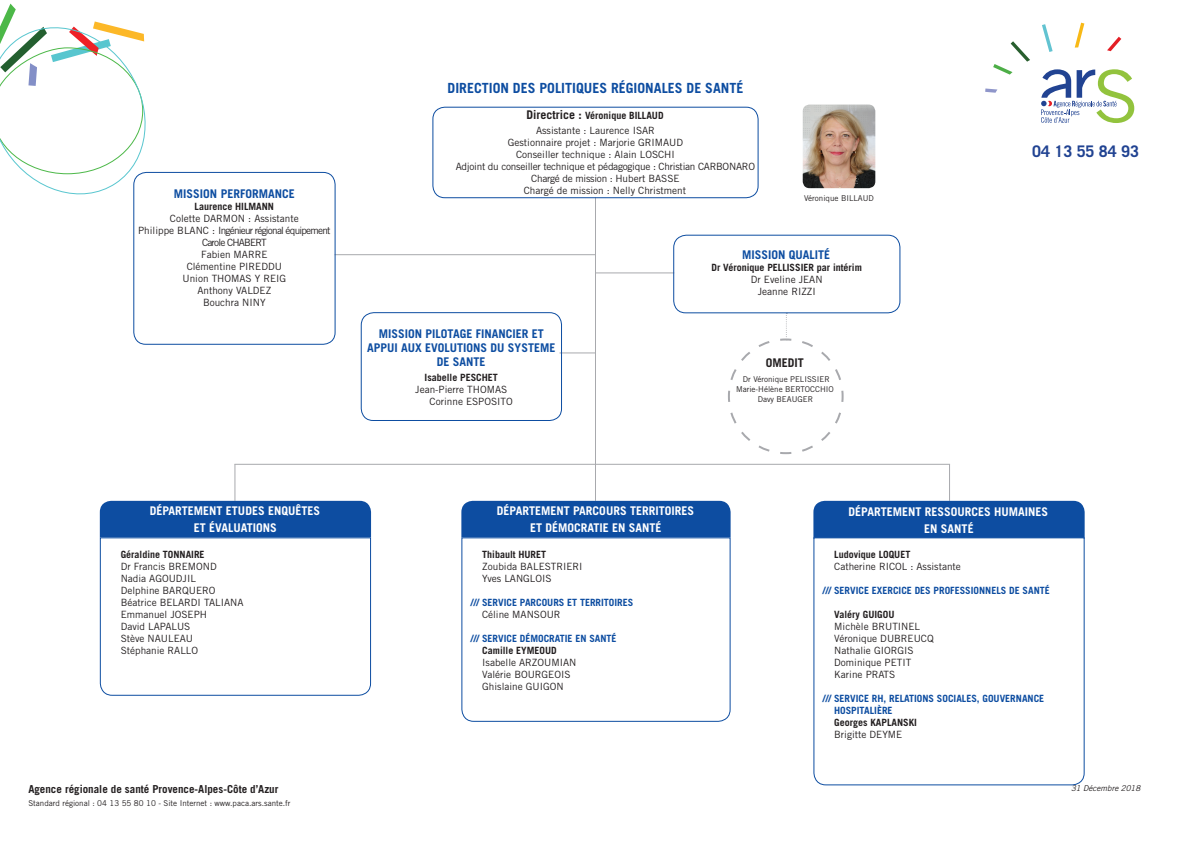
<style>
.page{position:relative;width:1191px;height:842px;background:#fff}
.page>*{position:absolute;margin:0;border:0;box-sizing:border-box;transform-origin:0 0}
.t1{font:700 16px "Trade Gothic LT Std";color:#214392}
.t2{font:700 14px "Trade Gothic LT Std";color:#0d4da1}
.t3{font:700 12px "Trade Gothic LT Std";color:#fff}
.t4{font:700 12px "Trade Gothic LT Std";color:#0d4da1}
.t5{font:700 12px "Trade Gothic LT Std";color:#231f20}
.t6{font:700 11px "Trade Gothic LT Std";color:#231f20}
.t7{font:10px/12px "Trade Gothic LT Std";color:#231f20}
.t8{font:700 10px "Trade Gothic LT Std";color:#0d4da1}
.t9{font:700 10px "Trade Gothic LT Std";color:#231f20}
.t10{font:10px "Trade Gothic LT Std";letter-spacing:-.025em;color:#231f20}
.t11{font:8px/9.6px "Trade Gothic LT Std";color:#231f20;text-align:center}
.t12{font:italic 8px "Trade Gothic LT Std";color:#231f20}
.s1{font-weight:700;font-size:12px}
.s2{font-weight:700}
</style>
<div class="page">
<svg style="left:0;top:4px;width:155px;height:191px"></svg>
<svg style="left:1042px;top:24px;width:10px;height:28px"></svg>
<svg style="left:985px;top:88px;width:12px;height:5px"></svg>
<svg style="left:1107px;top:37px;width:14px;height:14px"></svg>
<svg style="left:993px;top:41px;width:37px;height:34px"></svg>
<svg style="left:1074px;top:23px;width:10px;height:25px"></svg>
<svg style="left:1041px;top:69px;width:93px;height:54px"></svg>
<hr style="left:595px;top:197px;width:1px;height:268px;background:#a8a9ad">
<hr style="left:334px;top:254px;width:262px;height:1px;background:#a8a9ad">
<hr style="left:234px;top:464px;width:716px;height:1px;background:#a8a9ad">
<hr style="left:949px;top:464px;width:1px;height:37px;background:#a8a9ad">
<hr style="left:595px;top:464px;width:1px;height:37px;background:#a8a9ad">
<hr style="left:234px;top:464px;width:1px;height:37px;background:#a8a9ad">
<hr style="left:559px;top:352px;width:36px;height:1px;background:#a8a9ad">
<hr style="left:595px;top:272px;width:79px;height:1px;background:#a8a9ad">
<img style="left:802px;top:105px;width:73px;height:83px">
<div style="left:432px;top:107px;width:326px;height:91px;border:1px solid #0d4da1;border-radius:12px"></div>
<div style="left:461px;top:501px;width:269px;height:36px;background:#0d4da1"></div>
<svg style="left:99px;top:537px;width:272px;height:159px"></svg>
<div style="left:100px;top:501px;width:271px;height:36px;background:#0d4da1"></div>
<svg style="left:461px;top:537px;width:270px;height:185px"></svg>
<div style="left:813px;top:501px;width:271px;height:36px;background:#0d4da1"></div>
<svg style="left:813px;top:537px;width:272px;height:249px"></svg>
<div style="left:133px;top:172px;width:202px;height:173px;border:1px solid #0d4da1;border-radius:12px"></div>
<div style="left:361px;top:312px;width:201px;height:109px;border:1px solid #0d4da1;border-radius:12px"></div>
<div style="left:673px;top:235px;width:227px;height:78px;border:1px solid #0d4da1;border-radius:12px"></div>
<svg style="left:727px;top:313px;width:117px;height:142px"></svg>
<p class="t4" style="left:174px;top:186px;width:16px">MISSION</p>
<p class="t4" style="left:221px;top:186px;width:33px">PERFORMANCE</p>
<p class="t9" style="left:195px;top:200px;width:81px">LAURENCE HILMANN</p>
<p class="t7" style="left:138px;top:212px;width:194px;text-align:center">Colette DARMON : Assistante<br>Philippe BLANC : Ingénieur régional équipement<br>Carole CHABERT<br>Fabien MARRE<br>Clémentine PIREDDU<br>Union THOMAS Y REIG<br>Anthony VALDEZ<br>Bouchra NINY</p>
<h2 class="t2" style="left:447px;top:79px;width:16px">DIRECTION</h2>
<h2 class="t2" style="left:513px;top:79px;width:8px">DES</h2>
<h2 class="t2" style="left:539px;top:79px;width:15px">POLITI</h2>
<h2 class="t2" style="left:576px;top:79px;width:16px">QUES</h2>
<h2 class="t2" style="left:611px;top:79px;width:23px">RÉGIONALES</h2>
<h2 class="t2" style="left:686px;top:79px;width:58px">DE SANTÉ</h2>
<p class="t7" style="left:526px;top:108px;width:139px;line-height:14.8px;text-align:center"><span class="s1">DIRECTRICE :</span> <span class="s2">VÉRONIQUE BILLAUD<br></span>Assistante : Laurence ISAR</p>
<p class="t7" style="left:508px;top:137px;width:145px">Gestionnaire projet : Marjorie Grimaud</p>
<p class="t7" style="left:516px;top:149px;width:160px">Conseiller technique : Alain LOSCHI</p>
<p class="t10" style="left:456px;top:161px;width:301px">Adjoint du conseiller technique et pédagogique : Christian CARBONARO</p>
<p class="t10" style="left:531px;top:173px;width:150px">Chargé de mission : Hubert BASSE</p>
<p class="t7" style="left:524px;top:185px;width:164px">Chargé de mission : Nelly Christment</p>
<p class="t11" style="left:804px;top:193px;width:48px">Véronique Billaud</p>
<p class="t4" style="left:379px;top:326px;width:16px">MISSION</p>
<p class="t4" style="left:425px;top:326px;width:7px">PILOTAGE</p>
<p class="t4" style="left:476px;top:326px;width:13px">FINANCIER</p>
<p class="t4" style="left:532px;top:326px;width:13px">ET</p>
<p class="t4" style="left:367px;top:340px;width:190px">APPUI AUX EVOLUTIONS DU SYSTEME</p>
<p class="t4" style="left:437px;top:355px;width:50px">DE SANTE</p>
<p class="t9" style="left:424px;top:372px;width:75px">ISABELLE PESCHET</p>
<p class="t7" style="left:430px;top:384px;width:85px;text-indent:-14px">Jean-Pierre THOMAS<br>Corinne ESPOSITO</p>
<p class="t4" style="left:742px;top:248px;width:16px">MISSION</p>
<p class="t4" style="left:789px;top:248px;width:14px">QUALIT</p>
<p class="t4" style="left:824px;top:248px;width:7px">É</p>
<p class="t9" style="left:711px;top:262px;width:152px">DR VÉRONIQUE PELLISSIER PAR INTÉRIM</p>
<p class="t7" style="left:751px;top:274px;width:73px;text-align:center">Dr Eveline JEAN<br>Jeanne RIZZI</p>
<p class="t5" style="left:766px;top:356px;width:40px">OMEDIT</p>
<p class="t11" style="left:736px;top:375px;width:99px">Dr Véronique PELISSIER<br>Marie-Hélène BERTOCCHIO<br>Davy BEAUGER</p>
<h1 class="t1" style="left:1032px;top:141px;width:108px">04 13 55 84 93</h1>
<p class="t3" style="left:150px;top:503px;width:21px">DÉPARTEMENT</p>
<p class="t3" style="left:226px;top:503px;width:14px">ETUDES</p>
<p class="t3" style="left:268px;top:503px;width:41px">ENQUÊTES</p>
<p class="t3" style="left:194px;top:520px;width:29px">ET ÉVALUATIONS</p>
<p class="t9" style="left:121px;top:548px;width:85px">GÉRALDINE TONNAIRE</p>
<p class="t7" style="left:121px;top:560px;width:124px">Dr Francis BREMOND<br>Nadia AGOUDJIL<br>Delphine BARQUERO<br>Béatrice BELARDI TALIANA<br>Emmanuel JOSEPH<br>David LAPALUS<br>Stève NAULEAU<br>Stéphanie RALLO</p>
<p class="t3" style="left:497px;top:503px;width:21px">DÉPARTEMENT</p>
<p class="t3" style="left:573px;top:503px;width:8px">PARCOURS</p>
<p class="t3" style="left:630px;top:503px;width:7px">TERRITOIRES</p>
<p class="t3" style="left:530px;top:520px;width:36px">ET DÉMOCRATIE</p>
<p class="t3" style="left:612px;top:520px;width:25px">EN SANT</p>
<p class="t3" style="left:655px;top:520px;width:7px">É</p>
<p class="t9" style="left:482px;top:548px;width:65px">THIBAULT HURET</p>
<p class="t7" style="left:482px;top:560px;width:102px">Zoubida BALESTRIERI<br>Yves Langlois</p>
<p class="t8" style="left:471px;top:596px;width:23px">/// SERVICE</p>
<p class="t8" style="left:520px;top:596px;width:12px">PARCOURS</p>
<p class="t8" style="left:567px;top:596px;width:19px">ET TERRITOIRES</p>
<p class="t7" style="left:482px;top:608px;width:80px">Céline MANSOUR</p>
<p class="t8" style="left:471px;top:632px;width:23px">/// SERVICE</p>
<p class="t8" style="left:520px;top:632px;width:17px">DÉMOCRATIE</p>
<p class="t8" style="left:575px;top:632px;width:21px">EN SANT</p>
<p class="t8" style="left:611px;top:632px;width:6px">É</p>
<p class="t9" style="left:482px;top:644px;width:76px">CAMILLE EYMEOUD</p>
<p class="t7" style="left:482px;top:656px;width:96px">Isabelle ARZOUMIAN<br>Valérie BOURGEOIS<br>Ghislaine GUIGON</p>
<p class="t3" style="left:848px;top:504px;width:21px">DÉPARTEMENT</p>
<p class="t3" style="left:925px;top:504px;width:8px">RESSOURCES</p>
<p class="t3" style="left:994px;top:504px;width:15px">HUMAINES</p>
<p class="t3" style="left:924px;top:521px;width:25px">EN SANT</p>
<p class="t3" style="left:967px;top:521px;width:7px">É</p>
<p class="t9" style="left:834px;top:548px;width:78px">LUDOVIQUE LOQUET</p>
<p class="t7" style="left:834px;top:560px;width:128px">Catherine RICOL : Assistante</p>
<p class="t8" style="left:823px;top:584px;width:23px">/// SERVICE</p>
<p class="t8" style="left:872px;top:584px;width:6px">EXERCICE</p>
<p class="t8" style="left:914px;top:584px;width:6px">DES</p>
<p class="t8" style="left:933px;top:584px;width:28px">PROFESSIONNELS</p>
<p class="t8" style="left:1009px;top:584px;width:20px">DE SANT</p>
<p class="t8" style="left:1044px;top:584px;width:6px">É</p>
<p class="t9" style="left:834px;top:608px;width:62px">VALÉRY GUIGOU</p>
<p class="t7" style="left:834px;top:620px;width:101px">Michèle BRUTINEL<br>Véronique DUBREUCQ<br>Nathalie GIORGIS<br>Dominique PETIT<br>Karine PRATS</p>
<p class="t8" style="left:823px;top:692px;width:23px">/// SERVICE</p>
<p class="t8" style="left:872px;top:692px;width:24px">RH, RELATIONS</p>
<p class="t8" style="left:937px;top:692px;width:6px">SOCIALES</p>
<p class="t8" style="left:977px;top:692px;width:13px">, GOUVERNANCE</p>
<p class="t8" style="left:834px;top:704px;width:12px">HOSPITALI</p>
<p class="t8" style="left:877px;top:704px;width:11px">ÈRE</p>
<p class="t9" style="left:834px;top:716px;width:84px">GEORGES KAPLANSKI</p>
<p class="t7" style="left:834px;top:728px;width:70px">Brigitte DEYME</p>
<p class="t6" style="left:28px;top:783px;width:251px">AGENCE RÉGIONALE DE SANTÉ PROVENCE-ALPES-CÔTE D’AZUR</p>
<p class="t11" style="left:28px;top:798px;width:264px">Standard régional : 04 13 55 80 10 - Site Internet : www.paca.ars.sante.fr</p>
<p class="t12" style="left:1071px;top:783px;width:71px">31 Décembre 2018</p>
</div>
